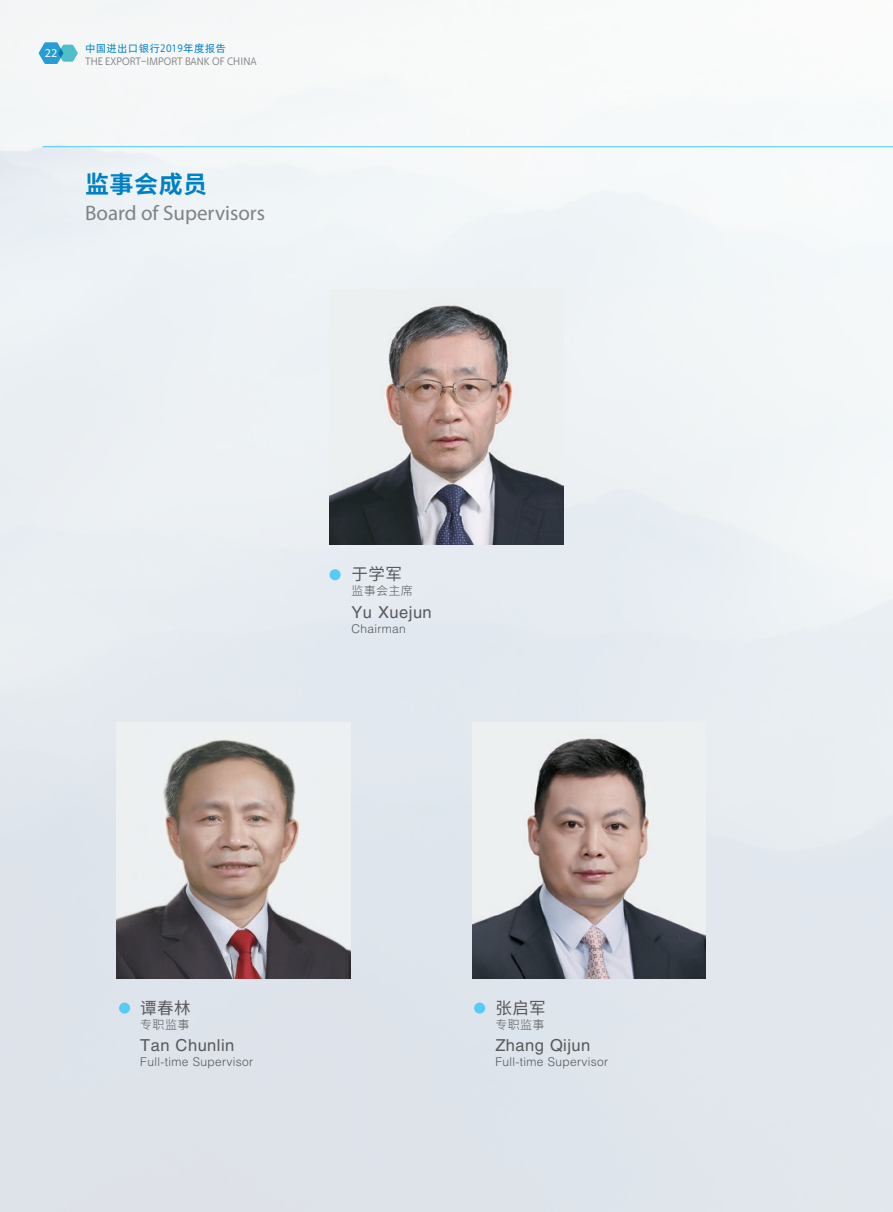
<style>
.page{position:relative;width:893px;height:1212px;background:#fff}
.page>*{position:absolute;margin:0;border:0;box-sizing:border-box;transform-origin:0 0}
.t1{font:700 24px "Source Han Sans CN";letter-spacing:.025em;color:#0080c5}
.t2{font:21px "Myriad Pro";color:#808285}
.t3{font:16.5px "Helvetica LT Std";letter-spacing:.03em;color:#57585a}
.t4{font:16.5px "Source Han Sans CN";letter-spacing:.03em;color:#57585a}
.t5{font:300 12px "Helvetica LT Std";letter-spacing:.03em;color:#57585a}
.t6{font:300 12px "Source Han Sans CN";letter-spacing:.03em;color:#57585a}
.t7{font:12px "Myriad Pro";color:#fff}
.t8{font:10.5px "FZYOUHS 508 R GB1 0";color:#808285}
.t9{font:10.5px "FZYOUHS 508 R GB1 0";letter-spacing:.02em;color:#0080c5}
</style>
<div class="page">
<img style="left:0;top:0;width:893px;height:1212px">
<img style="left:472px;top:723px;width:233px;height:255px">
<img style="left:117px;top:723px;width:233px;height:255px">
<img style="left:330px;top:289px;width:233px;height:255px">
<div style="left:330px;top:569px;width:11px;height:11px;background:#56cbf5;border-radius:50%"></div>
<div style="left:119px;top:1002px;width:11px;height:11px;background:#56cbf5;border-radius:50%"></div>
<div style="left:474px;top:1002px;width:11px;height:11px;background:#56cbf5;border-radius:50%"></div>
<svg style="left:39px;top:42px;width:39px;height:22px"></svg>
<hr style="left:43px;top:146px;width:850px;height:1px;background:#56cbf5">
<p class="t7" style="left:45px;top:46px;width:14px">22</p>
<p class="t9" style="left:85px;top:42px;width:142px">中国进出口银行2019年度报告</p>
<p class="t8" style="left:85px;top:56px;width:173px">THE EXPORT-IMPORT BANK OF CHINA</p>
<h1 class="t1" style="left:85px;top:171px;width:124px">监事会成员</h1>
<h2 class="t2" style="left:85px;top:200px;width:182px">Board of Supervisors</h2>
<h3 class="t4" style="left:351px;top:565px;width:52px">于学军</h3>
<p class="t6" style="left:351px;top:584px;width:63px">监事会主席</p>
<h3 class="t3" style="left:351px;top:602px;width:82px">Yu Xuejun</h3>
<p class="t5" style="left:351px;top:621px;width:56px">Chairman</p>
<h3 class="t4" style="left:140px;top:998px;width:52px">谭春林</h3>
<p class="t6" style="left:140px;top:1018px;width:51px">专职监事</p>
<h3 class="t3" style="left:140px;top:1036px;width:96px">Tan Chunlin</h3>
<p class="t5" style="left:140px;top:1054px;width:114px">Full-time Supervisor</p>
<h3 class="t4" style="left:495px;top:998px;width:52px">张启军</h3>
<p class="t6" style="left:495px;top:1018px;width:51px">专职监事</p>
<h3 class="t3" style="left:495px;top:1036px;width:96px">Zhang Qijun</h3>
<p class="t5" style="left:495px;top:1054px;width:114px">Full-time Supervisor</p>
</div>
